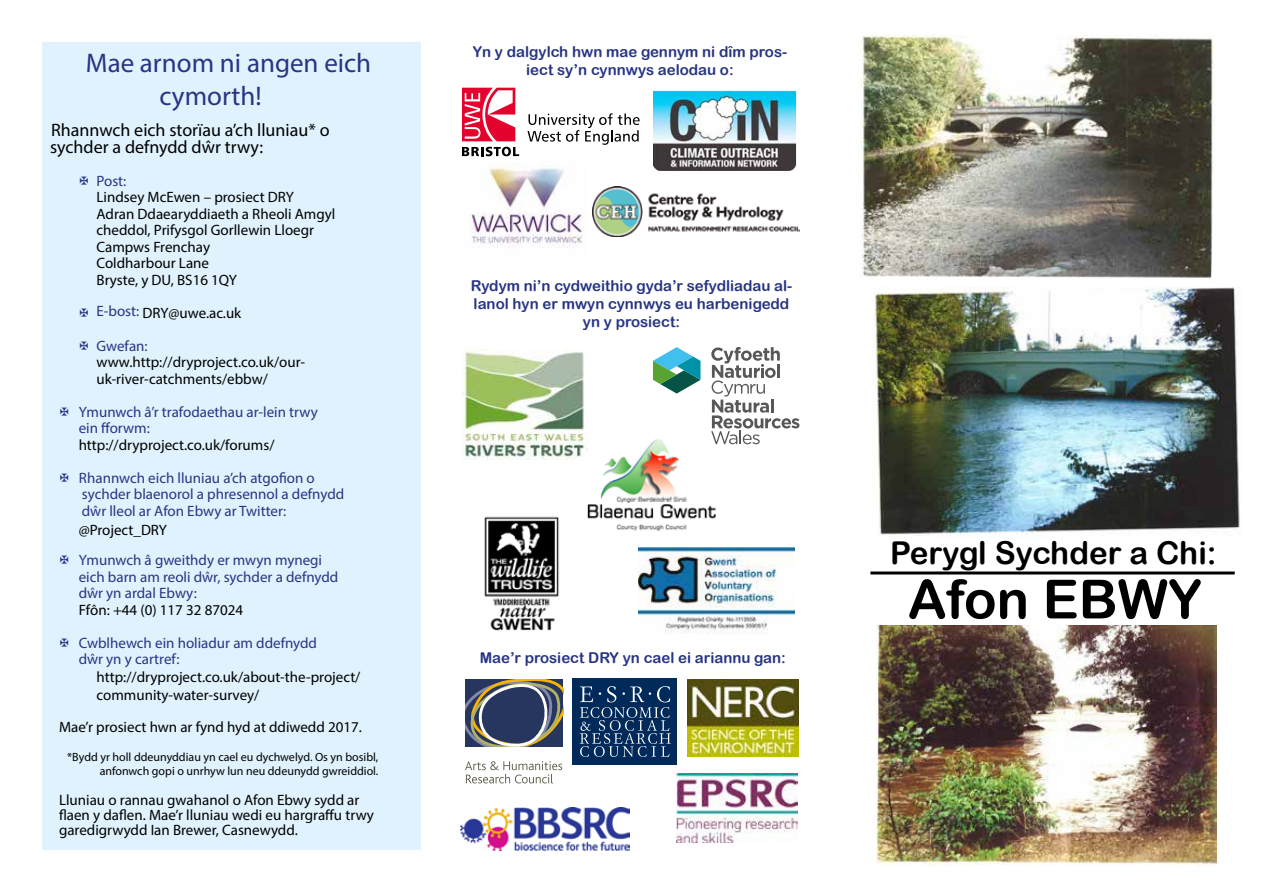
<style>
.page{position:relative;width:1263px;height:893px;background:#fff}
.page>*{position:absolute;margin:0;border:0;box-sizing:border-box;transform-origin:0 0}
.t1{font:54px "Arial Rounded MT Bold";color:#000}
.t2{font:31.5px "Arial Rounded MT Bold";color:#000}
.t3{font:27px/32.4px "Myriad Pro";color:#283583}
.t4{font:18px/16.5px "Myriad Pro";color:#000}
.t5{font:15px/16.5px "Myriad Pro";color:#000}
.t6{font:15px/16.5px "Myriad Pro";color:#283583}
.t7{font:15px/18px "Arial Rounded MT Bold";color:#283583;text-align:center}
.t8{font:12px/14.4px "Myriad Pro";color:#000;text-align:right}
.s1{color:#283583}
</style>
<div class="page">
<img style="left:587px;top:439px;width:129px;height:92px">
<div style="left:43px;top:43px;width:378px;height:807px;background:#dff2fd"></div>
<img style="left:593px;top:187px;width:206px;height:50px">
<div style="left:572px;top:678px;width:105px;height:87px;background:#002a5a"></div>
<svg style="left:580px;top:686px;width:91px;height:71px"></svg>
<img style="left:460px;top:808px;width:170px;height:42px">
<img style="left:676px;top:774px;width:122px;height:69px">
<img style="left:688px;top:679px;width:110px;height:77px">
<svg style="left:466px;top:679px;width:97px;height:67px;background:#565d6a"></svg>
<svg style="left:465px;top:761px;width:97px;height:22px"></svg>
<img style="left:861px;top:35px;width:354px;height:243px">
<img style="left:873px;top:287px;width:367px;height:249px">
<img style="left:876px;top:625px;width:341px;height:240px">
<hr style="left:870px;top:571px;width:365px;height:3px;background:#000">
<img style="left:470px;top:167px;width:117px;height:81px">
<svg style="left:462px;top:147px;width:57px;height:9px"></svg>
<svg style="left:527px;top:113px;width:113px;height:32px"></svg>
<svg style="left:462px;top:88px;width:53px;height:53px"></svg>
<img style="left:639px;top:547px;width:155px;height:87px">
<img style="left:653px;top:91px;width:143px;height:79px">
<img style="left:484px;top:516px;width:75px;height:115px">
<img style="left:462px;top:349px;width:125px;height:111px">
<svg style="left:711px;top:347px;width:88px;height:97px"></svg>
<svg style="left:653px;top:347px;width:47px;height:47px"></svg>
<h3 class="t3" style="left:159px;top:47px;width:213px;text-indent:-74px">Mae arnom ni angen eich cymorth!</h3>
<p class="t4" style="left:50px;top:122px;width:281px">Rhannwch eich storïau a’ch lluniau* o sychder a defnydd dŵr trwy:</p>
<p class="t6" style="left:97px;top:172px;width:31px">Post:</p>
<p class="t5" style="left:97px;top:189px;width:240px">Lindsey McEwen – prosiect DRY<br>Adran Ddaearyddiaeth a Rheoli Amgyl cheddol, Prifysgol Gorllewin Lloegr<br>Campws Frenchay<br>Coldharbour Lane<br>Bryste, y DU, BS16 1QY</p>
<p class="t5" style="left:97px;top:304px;width:146px"><span class="s1">E-bost:</span> DRY@uwe.ac.uk</p>
<p class="t6" style="left:97px;top:337px;width:53px">Gwefan:</p>
<p class="t5" style="left:97px;top:354px;width:210px">www.http://dryproject.co.uk/our&shy;uk-river-catchments/ebbw/</p>
<p class="t6" style="left:79px;top:403px;width:241px">Ymunwch â’r trafodaethau ar-lein trwy ein fforwm:</p>
<p class="t5" style="left:79px;top:436px;width:197px">http://dryproject.co.uk/forums/</p>
<p class="t6" style="left:79px;top:469px;width:267px">Rhannwch eich lluniau a’ch atgofion o sychder blaenorol a phresennol a defnydd dŵr lleol ar Afon Ebwy ar Twitter:</p>
<p class="t5" style="left:79px;top:522px;width:90px">@Project_DRY</p>
<p class="t6" style="left:79px;top:552px;width:261px">Ymunwch â gweithdy er mwyn mynegi eich barn am reoli dŵr, sychder a defnydd dŵr yn ardal Ebwy:</p>
<p class="t5" style="left:79px;top:601px;width:166px">Ffôn: +44 (0) 117 32 87024</p>
<p class="t6" style="left:79px;top:634px;width:240px">Cwblhewch ein holiadur am ddefnydd dŵr yn y cartref:</p>
<p class="t5" style="left:97px;top:668px;width:265px;line-height:18px">http://dryproject.co.uk/about-the-project/ community-water-survey/</p>
<p class="t5" style="left:59px;top:718px;width:304px">Mae’r prosiect hwn ar fynd hyd at ddiwedd 2017.</p>
<p class="t8" style="left:67px;top:749px;width:313px">*Bydd yr holl ddeunyddiau yn cael eu dychwelyd. Os yn bosibl, anfonwch gopi o unrhyw lun neu ddeunydd gwreiddiol.</p>
<p class="t5" style="left:59px;top:792px;width:316px;line-height:15px">Lluniau o rannau gwahanol o Afon Ebwy sydd ar flaen y daflen. Mae’r lluniau wedi eu hargraffu trwy garedigrwydd Ian Brewer, Casnewydd.</p>
<p class="t7" style="left:473px;top:42px;width:316px">Yn y dalgylch hwn mae gennym ni dîm pros&shy;iect sy’n cynnwys aelodau o:</p>
<p class="t7" style="left:471px;top:276px;width:323px">Rydym ni’n cydweithio gyda’r sefydliadau al&shy;lanol hyn er mwyn cynnwys eu harbenigedd yn y prosiect:</p>
<p class="t7" style="left:480px;top:649px;width:308px">Mae’r prosiect DRY yn cael ei ariannu gan:</p>
<h2 class="t2" style="left:890px;top:535px;width:328px">Perygl Sychder a Chi:</h2>
<h1 class="t1" style="left:908px;top:567px;width:296px">Afon EBWY</h1>
</div>
